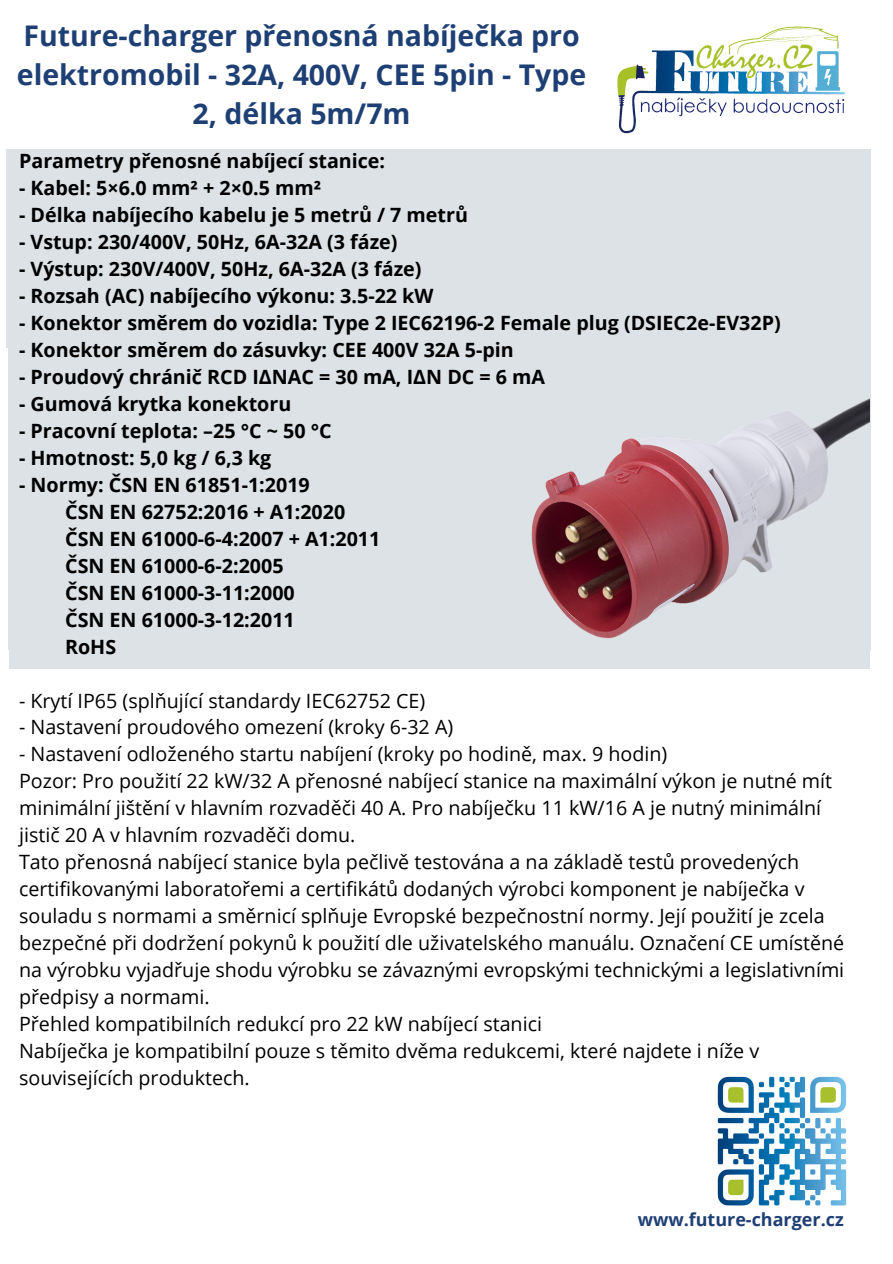
<style>
.page{position:relative;width:893px;height:1264px;background:#fff}
.page>*{position:absolute;margin:0;border:0;box-sizing:border-box;transform-origin:0 0}
.t1{font:700 28.5px/39.3px "Open Sans";color:#1e3f74;text-align:center}
.t2{font:19.65px/27px "Open Sans";color:#000}
.t3{font:700 19.65px "Open Sans";color:#000}
.t4{font:700 18px "Open Sans";color:#1e3f74}
</style>
<div class="page">
<img style="left:617px;top:26px;width:228px;height:108px">
<div style="left:9px;top:470px;width:860px;height:198px;background:#dce2e6"></div>
<div style="left:9px;top:371px;width:861px;height:198px;background:#dce2e6"></div>
<div style="left:6px;top:149px;width:864px;height:199px;background:#dce2e6"></div>
<div style="left:9px;top:194px;width:861px;height:197px;background:#dce2e6"></div>
<img style="left:717px;top:1076px;width:130px;height:130px">
<img style="left:474px;top:398px;width:395px;height:271px">
<p class="t1" style="left:17px;top:15px;width:571px">Future-charger přenosná nabíječka pro elektromobil - 32A, 400V, CEE 5pin - Type<br>2, délka 5m/7m</p>
<p class="t3" style="left:19px;top:147px;width:367px">Parametry přenosné nabíjecí stanice:</p>
<p class="t3" style="left:19px;top:174px;width:304px">- Kabel: 5×6.0 mm² + 2×0.5 mm²</p>
<p class="t3" style="left:19px;top:201px;width:450px">- Délka nabíjecího kabelu je 5 metrů / 7 metrů</p>
<p class="t3" style="left:19px;top:228px;width:380px">- Vstup: 230/400V, 50Hz, 6A-32A (3 fáze)</p>
<p class="t3" style="left:19px;top:255px;width:404px">- Výstup: 230V/400V, 50Hz, 6A-32A (3 fáze)</p>
<p class="t3" style="left:19px;top:282px;width:416px">- Rozsah (AC) nabíjecího výkonu: 3.5-22 kW</p>
<p class="t3" style="left:19px;top:308px;width:763px">- Konektor směrem do vozidla: Type 2 IEC62196-2 Female plug (DSIEC2e-EV32P)</p>
<p class="t3" style="left:19px;top:335px;width:496px">- Konektor směrem do zásuvky: CEE 400V 32A 5-pin</p>
<p class="t3" style="left:19px;top:362px;width:527px">- Proudový chránič RCD IΔNAC = 30 mA, IΔN DC = 6 mA</p>
<p class="t3" style="left:19px;top:389px;width:274px">- Gumová krytka konektoru</p>
<p class="t3" style="left:19px;top:416px;width:314px">- Pracovní teplota: –25 °C ~ 50 °C</p>
<p class="t3" style="left:19px;top:443px;width:254px">- Hmotnost: 5,0 kg / 6,3 kg</p>
<p class="t3" style="left:19px;top:470px;width:292px">- Normy: ČSN EN 61851-1:2019</p>
<p class="t3" style="left:65px;top:497px;width:282px">ČSN EN 62752:2016 + A1:2020</p>
<p class="t3" style="left:65px;top:524px;width:317px">ČSN EN 61000-6-4:2007 + A1:2011</p>
<p class="t3" style="left:65px;top:551px;width:220px">ČSN EN 61000-6-2:2005</p>
<p class="t3" style="left:65px;top:578px;width:231px">ČSN EN 61000-3-11:2000</p>
<p class="t3" style="left:65px;top:605px;width:231px">ČSN EN 61000-3-12:2011</p>
<p class="t3" style="left:65px;top:632px;width:53px">RoHS</p>
<p class="t2" style="left:19px;top:686px;width:407px">- Krytí IP65 (splňující standardy IEC62752 CE)</p>
<p class="t2" style="left:19px;top:713px;width:435px">- Nastavení proudového omezení (kroky 6-32 A)</p>
<p class="t2" style="left:19px;top:740px;width:649px">- Nastavení odloženého startu nabíjení (kroky po hodině, max. 9 hodin)</p>
<p class="t2" style="left:19px;top:767px;width:814px">Pozor: Pro použití 22 kW/32 A přenosné nabíjecí stanice na maximální výkon je nutné mít minimální jištění v hlavním rozvaděči 40 A. Pro nabíječku 11 kW/16 A je nutný minimální jistič 20 A v hlavním rozvaděči domu.</p>
<p class="t2" style="left:19px;top:848px;width:826px">Tato přenosná nabíjecí stanice byla pečlivě testována a na základě testů provedených certifikovanými laboratořemi a certifikátů dodaných výrobci komponent je nabíječka v souladu s normami a směrnicí splňuje Evropské bezpečnostní normy. Její použití je zcela bezpečné při dodržení pokynů k použití dle uživatelského manuálu. Označení CE umístěné na výrobku vyjadřuje shodu výrobku se závaznými evropskými technickými a legislativními předpisy a normami.</p>
<p class="t2" style="left:19px;top:1010px;width:524px">Přehled kompatibilních redukcí pro 22 kW nabíjecí stanici</p>
<p class="t2" style="left:19px;top:1037px;width:741px">Nabíječka je kompatibilní pouze s těmito dvěma redukcemi, které najdete i níže v souvisejících produktech.</p>
<p class="t4" style="left:637px;top:1206px;width:207px">www.future-charger.cz</p>
</div>
